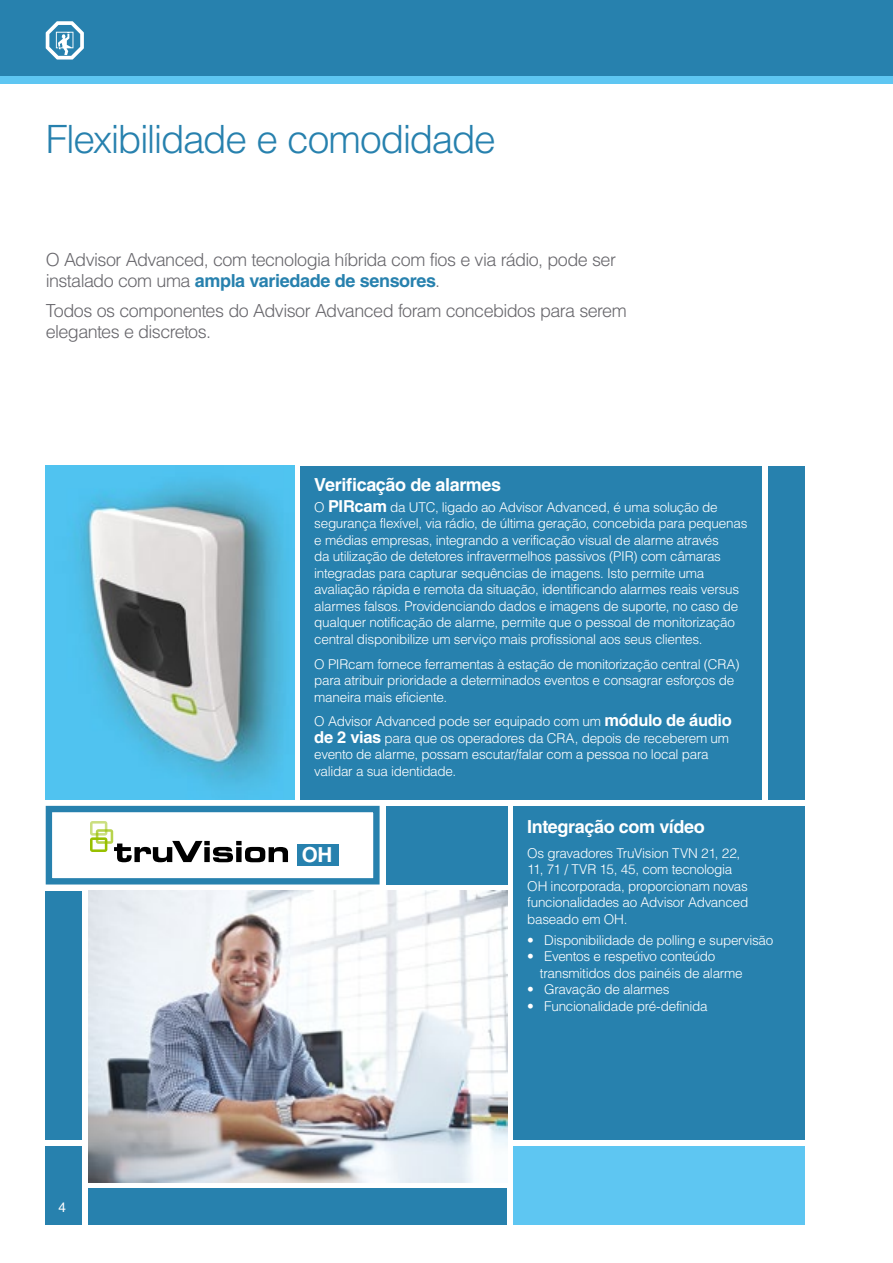
<style>
.page{position:relative;width:893px;height:1263px;background:#fff}
.page>*{position:absolute;margin:0;border:0;box-sizing:border-box;transform-origin:0 0}
.t1{font:300 39px "Helvetica LT Std";letter-spacing:-.04em;color:#2781ae}
.t2{font:700 20.7px "Helvetica LT Std";color:#fff}
.t3{font:300 18px/21px "Helvetica LT Std";letter-spacing:-.03em;color:#68676c}
.t4{font:700 18px "Helvetica LT Std";letter-spacing:-.02em;color:#fff}
.t5{font:300 13.5px/16.5px "Helvetica LT Std";letter-spacing:-.02em;color:#fff}
.t6{font:13.5px "Helvetica LT Std";color:#fff}
.s1{font-weight:700;color:#2781ae}
.s2{font-weight:700;font-size:16.5px}
</style>
<div class="page">
<div style="left:0;top:0;width:893px;height:77px;background:#2781ae"></div>
<div style="left:0;top:77px;width:893px;height:7px;background:#5ec6f2"></div>
<svg style="left:46px;top:21px;width:38px;height:39px"></svg>
<svg style="left:90px;top:821px;width:198px;height:41px"></svg>
<div style="left:46px;top:806px;width:334px;height:78px;border:6px solid #2781ae"></div>
<div style="left:46px;top:1146px;width:36px;height:79px;background:#2781ae"></div>
<div style="left:514px;top:1146px;width:291px;height:79px;background:#5ec6f2"></div>
<div style="left:88px;top:1188px;width:419px;height:37px;background:#2781ae"></div>
<div style="left:46px;top:891px;width:36px;height:249px;background:#2781ae"></div>
<img style="left:46px;top:466px;width:248px;height:333px">
<div style="left:301px;top:466px;width:461px;height:333px;background:#2781ae"></div>
<div style="left:513px;top:806px;width:292px;height:334px;background:#2781ae"></div>
<img style="left:88px;top:891px;width:419px;height:291px">
<div style="left:297px;top:844px;width:42px;height:22px;background:#2781ae"></div>
<div style="left:386px;top:806px;width:121px;height:78px;background:#2781ae"></div>
<div style="left:769px;top:466px;width:36px;height:333px;background:#2781ae"></div>
<h1 class="t1" style="left:46px;top:115px;width:452px">Flexibilidade e comodidade</h1>
<h3 class="t3" style="left:46px;top:249px;width:572px">O Advisor Advanced, com tecnologia híbrida com fios e via rádio, pode ser instalado com uma <span class="s1">ampla variedade de sensores</span>.</h3>
<h3 class="t3" style="left:46px;top:300px;width:583px">Todos os componentes do Advisor Advanced foram concebidos para serem elegantes e discretos.</h3>
<h3 class="t4" style="left:314px;top:474px;width:188px">Verificação de alarmes</h3>
<p class="t5" style="left:314px;top:499px;width:435px">O <span class="s2">PIRcam</span> da UTC, ligado ao Advisor Advanced, é uma solução de segurança flexível, via rádio, de última geração, concebida para pequenas e médias empresas, integrando a verificação visual de alarme através<br>da utilização de detetores infravermelhos passivos (PIR) com câmaras integradas para capturar sequências de imagens. Isto permite uma avaliação rápida e remota da situação, identificando alarmes reais versus alarmes falsos. Providenciando dados e imagens de suporte, no caso de qualquer notificação de alarme, permite que o pessoal de monitorização central disponibilize um serviço mais profissional aos seus clientes.</p>
<p class="t5" style="left:314px;top:655px;width:427px">O PIRcam fornece ferramentas à estação de monitorização central (CRA) para atribuir prioridade a determinados eventos e consagrar esforços de maneira mais eficiente.</p>
<p class="t5" style="left:314px;top:713px;width:419px">O Advisor Advanced pode ser equipado com um <span class="s2">módulo de áudio de 2 vias</span> para que os operadores da CRA, depois de receberem um evento de alarme, possam escutar/falar com a pessoa no local para validar a sua identidade.</p>
<p class="t6" style="left:58px;top:1199px;width:9px">4</p>
<h2 class="t2" style="left:302px;top:842px;width:32px">OH</h2>
<h3 class="t4" style="left:527px;top:816px;width:179px">Integração com vídeo</h3>
<p class="t5" style="left:527px;top:845px;width:223px">Os gravadores TruVision TVN 21, 22,<br>11, 71 / TVR 15, 45, com tecnologia<br>OH incorporada, proporcionam novas funcionalidades ao Advisor Advanced baseado em OH.</p>
<p class="t5" style="left:527px;top:931px;width:248px">• Disponibilidade de polling e supervisão</p>
<p class="t5" style="left:540px;top:948px;width:204px;text-indent:-13px">• Eventos e respetivo conteúdo transmitidos dos painéis de alarme</p>
<p class="t5" style="left:527px;top:981px;width:144px">• Gravação de alarmes</p>
<p class="t5" style="left:527px;top:997px;width:182px">• Funcionalidade pré-definida</p>
</div>
